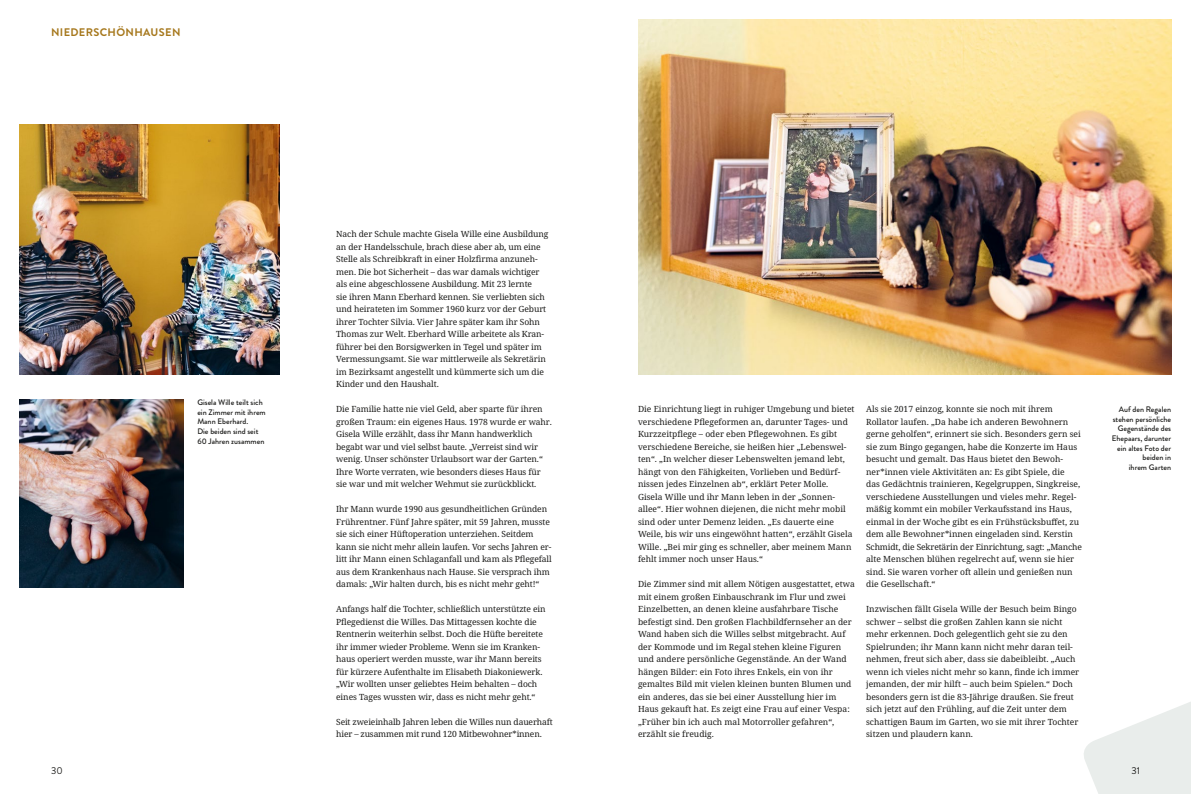
<style>
.page{position:relative;width:1191px;height:794px;background:#fff}
.page>*{position:absolute;margin:0;border:0;box-sizing:border-box;transform-origin:0 0}
.t1{font:700 11px "Brandon Grotesque";letter-spacing:.03em;color:#a6781d}
.t2{font:10px "Brandon Grotesque";color:#1d1d1b}
.P_GSB_-_BODY_COPY{font:8.5px/12.5px "Noto Serif";color:#1d1d1b}
.P_GSB_-_BU{font:500 8px/9.6px "Brandon Grotesque";color:#1d1d1b}
</style>
<div class="page">
<img style="left:20px;top:125px;width:259px;height:250px">
<img style="left:20px;top:400px;width:163px;height:187px">
<img style="left:638px;top:20px;width:533px;height:355px">
<svg style="left:1084px;top:702px;width:107px;height:92px"></svg>
<p class="t1" style="left:51px;top:24px;width:131px">NIEDERSCHÖNHAUSEN</p>
<p class="P_GSB_-_BODY_COPY" style="left:336px;top:228px;width:214px">Nach der Schule machte Gisela Wille eine Ausbildung an der Handelsschule, brach diese aber ab, um eine Stelle als Schreibkraft in einer Holzfirma anzuneh&shy;men. Die bot Sicherheit – das war damals wichtiger als eine abgeschlossene Ausbildung. Mit 23 lernte<br>sie ihren Mann Eberhard kennen. Sie verliebten sich und heirateten im Sommer 1960 kurz vor der Geburt ihrer Tochter Silvia. Vier Jahre später kam ihr Sohn Thomas zur Welt. Eberhard Wille arbeitete als Kran&shy;führer bei den Borsigwerken in Tegel und später im Vermessungsamt. Sie war mittlerweile als Sekretärin im Bezirksamt angestellt und kümmerte sich um die Kinder und den Haushalt.</p>
<p class="P_GSB_-_BODY_COPY" style="left:336px;top:403px;width:217px">Die Familie hatte nie viel Geld, aber sparte für ihren großen Traum: ein eigenes Haus. 1978 wurde er wahr.<br>Gisela Wille erzählt, dass ihr Mann handwerklich begabt war und viel selbst baute. „Verreist sind wir wenig. Unser schönster Urlaubsort war der Garten.“ Ihre Worte verraten, wie besonders dieses Haus für sie war und mit welcher Wehmut sie zurückblickt.</p>
<p class="P_GSB_-_BODY_COPY" style="left:336px;top:503px;width:217px">Ihr Mann wurde 1990 aus gesundheitlichen Gründen Frührentner. Fünf Jahre später, mit 59 Jahren, musste sie sich einer Hüftoperation unterziehen. Seitdem kann sie nicht mehr allein laufen. Vor sechs Jahren er&shy;litt ihr Mann einen Schlaganfall und kam als Pflegefall aus dem Krankenhaus nach Hause. Sie versprach ihm damals: „Wir halten durch, bis es nicht mehr geht!“</p>
<p class="P_GSB_-_BODY_COPY" style="left:336px;top:603px;width:211px">Anfangs half die Tochter, schließlich unterstützte ein Pflegedienst die Willes. Das Mittagessen kochte die Rentnerin weiterhin selbst. Doch die Hüfte bereitete ihr immer wieder Probleme. Wenn sie im Kranken&shy;haus operiert werden musste, war ihr Mann bereits für kürzere Aufenthalte im Elisabeth Diakoniewerk. „Wir wollten unser geliebtes Heim behalten – doch eines Tages wussten wir, dass es nicht mehr geht.“</p>
<p class="P_GSB_-_BODY_COPY" style="left:336px;top:715px;width:218px">Seit zweieinhalb Jahren leben die Willes nun dauerhaft hier – zusammen mit rund 120 Mitbewohner*innen.</p>
<p class="P_GSB_-_BU" style="left:197px;top:398px;width:70px">Gisela Wille teilt sich ein Zimmer mit ihrem<br>Mann Eberhard.<br>Die beiden sind seit<br>60 Jahren zusammen</p>
<p class="P_GSB_-_BU" style="left:1111px;top:405px;width:61px;text-align:right">Auf den Regalen stehen persönliche<br>Gegenstände des<br>Ehepaars, darunter ein altes Foto der beiden in<br>ihrem Garten</p>
<p class="P_GSB_-_BODY_COPY" style="left:866px;top:403px;width:217px">Als sie 2017 einzog, konnte sie noch mit ihrem Rollator laufen. „Da habe ich anderen Bewohnern gerne geholfen“, erinnert sie sich. Besonders gern sei sie zum Bingo gegangen, habe die Konzerte im Haus besucht und gemalt. Das Haus bietet den Bewoh&shy;ner*innen viele Aktivitäten an: Es gibt Spiele, die<br>das Gedächtnis trainieren, Kegelgruppen, Singkreise, verschiedene Ausstellungen und vieles mehr. Regel&shy;mäßig kommt ein mobiler Verkaufsstand ins Haus, einmal in der Woche gibt es ein Frühstücksbuffet, zu dem alle Bewohner*innen eingeladen sind. Kerstin Schmidt, die Sekretärin der Einrichtung, sagt: „Manche alte Menschen blühen regelrecht auf, wenn sie hier sind. Sie waren vorher oft allein und genießen nun die Gesellschaft.“</p>
<p class="P_GSB_-_BODY_COPY" style="left:866px;top:603px;width:215px">Inzwischen fällt Gisela Wille der Besuch beim Bingo schwer – selbst die großen Zahlen kann sie nicht mehr erkennen. Doch gelegentlich geht sie zu den Spielrunden; ihr Mann kann nicht mehr daran teil&shy;nehmen, freut sich aber, dass sie dabeibleibt. „Auch wenn ich vieles nicht mehr so kann, finde ich immer jemanden, der mir hilft – auch beim Spielen.“ Doch besonders gern ist die 83-Jährige draußen. Sie freut sich jetzt auf den Frühling, auf die Zeit unter dem schattigen Baum im Garten, wo sie mit ihrer Tochter sitzen und plaudern kann.</p>
<p class="P_GSB_-_BODY_COPY" style="left:638px;top:403px;width:218px">Die Einrichtung liegt in ruhiger Umgebung und bietet verschiedene Pflegeformen an, darunter Tages- und Kurzzeitpflege – oder eben Pflegewohnen. Es gibt verschiedene Bereiche, sie heißen hier „Lebenswel&shy;ten“. „In welcher dieser Lebenswelten jemand lebt, hängt von den Fähigkeiten, Vorlieben und Bedürf&shy;nissen jedes Einzelnen ab“, erklärt Peter Molle.<br>Gisela Wille und ihr Mann leben in der „Sonnen&shy;allee“. Hier wohnen diejenen, die nicht mehr mobil sind oder unter Demenz leiden. „Es dauerte eine Weile, bis wir uns eingewöhnt hatten“, erzählt Gisela Wille. „Bei mir ging es schneller, aber meinem Mann fehlt immer noch unser Haus.“</p>
<p class="P_GSB_-_BODY_COPY" style="left:638px;top:578px;width:218px">Die Zimmer sind mit allem Nötigen ausgestattet, etwa mit einem großen Einbauschrank im Flur und zwei Einzelbetten, an denen kleine ausfahrbare Tische befestigt sind. Den großen Flachbildfernseher an der Wand haben sich die Willes selbst mitgebracht. Auf der Kommode und im Regal stehen kleine Figuren und andere persönliche Gegenstände. An der Wand hängen Bilder: ein Foto ihres Enkels, ein von ihr gemaltes Bild mit vielen kleinen bunten Blumen und ein anderes, das sie bei einer Ausstellung hier im Haus gekauft hat. Es zeigt eine Frau auf einer Vespa: „Früher bin ich auch mal Motorroller gefahren“, erzählt sie freudig.</p>
<p class="t2" style="left:51px;top:764px;width:13px">30</p>
<p class="t2" style="left:1131px;top:764px;width:10px">31</p>
</div>
